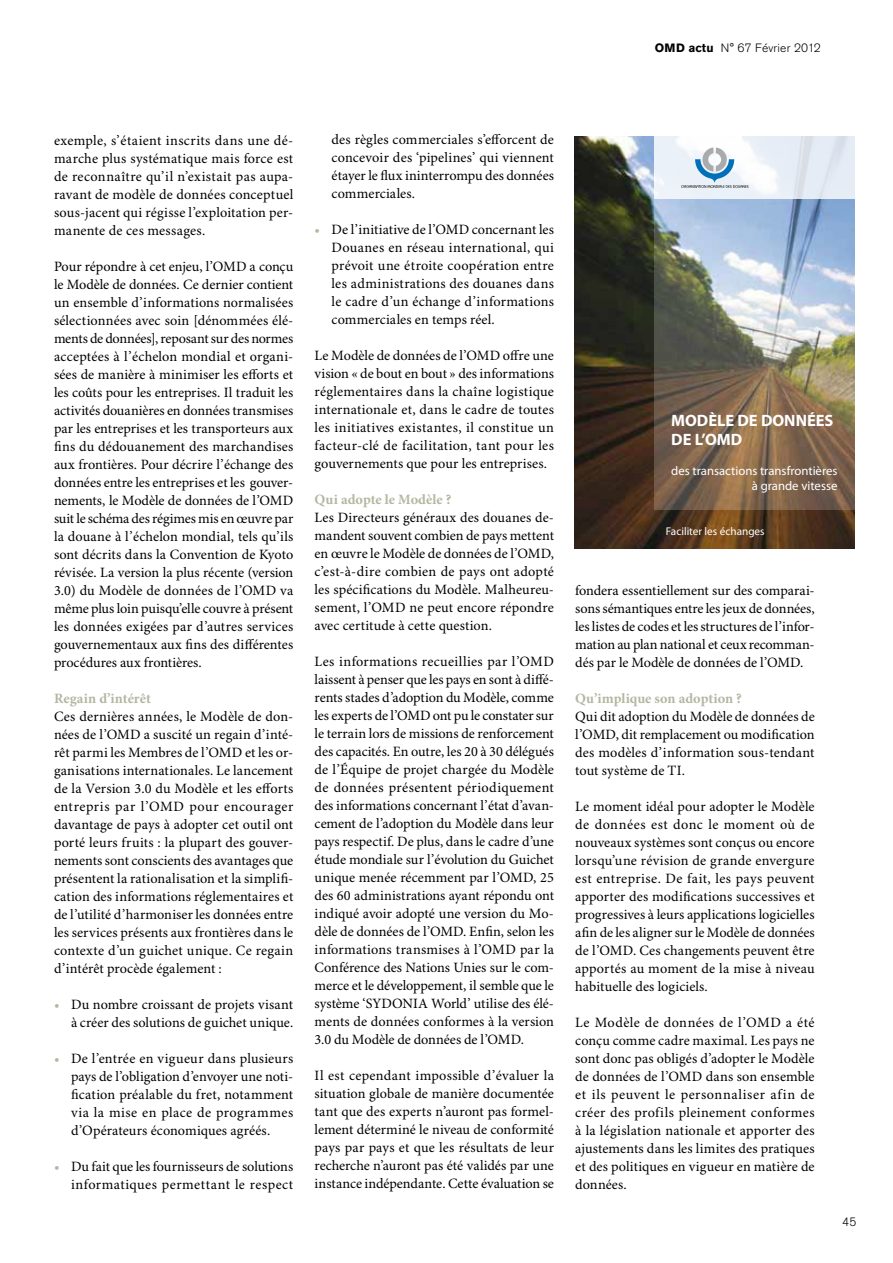
<style>
.page{position:relative;width:893px;height:1263px;background:#fff}
.page>*{position:absolute;margin:0;border:0;box-sizing:border-box;transform-origin:0 0}
.t1{font:700 16.5px/19.8px "Myriad Pro";letter-spacing:-.005em;color:#fff}
.t2{font:14.25px/18px "Minion Pro";letter-spacing:.005em;color:#000;text-align:justify}
.t3{font:700 14.25px "Minion Pro";color:#b5b6a1}
.t4{font:12.75px/15.3px "Myriad Pro";color:#fff;text-align:right}
.t5{font:300 12px "Akzidenz Grotesk BE";letter-spacing:.015em;color:#000}
.t6{font:11.25px "Myriad Pro";color:#fff}
.s1{font-weight:700}
.s2{color:#b5b6a1}
</style>
<div class="page">
<img style="left:574px;top:137px;width:280px;height:412px">
<img style="left:654px;top:199px;width:200px;height:311px">
<svg style="left:654px;top:136px;width:200px;height:63px;fill:#e8eef6"></svg>
<svg style="left:681px;top:147px;width:67px;height:41px"></svg>
<p class="t5" style="left:655px;top:41px;width:168px"><span class="s1">OM D actu</span> N° 67 Février 2012</p>
<p class="t2" style="left:54px;top:132px;width:241px">exemple, s’étaient inscrits dans une dé&shy;marche plus systématique mais force est de reconnaître qu’il n’existait pas aupa&shy;ravant de modèle de données conceptuel sous-jacent qui régisse l’exploitation per&shy;manente de ces messages.</p>
<p class="t2" style="left:54px;top:258px;width:241px">Pour répondre à cet enjeu, l’OMD a conçu le Modèle de données. Ce dernier contient un ensemble d’informations normalisées sélectionnées avec soin [dénommées élé&shy;ments de données], reposant sur des normes acceptées à l’échelon mondial et organi&shy;sées de manière à minimiser les efforts et les coûts pour les entreprises. Il traduit les activités douanières en données transmises par les entreprises et les transporteurs aux fins du dédouanement des marchandises aux frontières. Pour décrire l’échange des données entre les entreprises et les gouver&shy;nements, le Modèle de données de l’OMD suit le schéma des régimes mis en œuvre par la douane à l’échelon mondial, tels qu’ils sont décrits dans la Convention de Kyoto révisée. La version la plus récente (version 3.0) du Modèle de données de l’OMD va même plus loin puisqu’elle couvre à présent les données exigées par d’autres services gouvernementaux aux fins des différentes procédures aux frontières.</p>
<p class="t3" style="left:54px;top:689px;width:98px">Regain d’intérêt</p>
<p class="t2" style="left:54px;top:708px;width:241px">Ces dernières années, le Modèle de don&shy;nées de l’OMD a suscité un regain d’inté&shy;rêt parmi les Membres de l’OMD et les or&shy;ganisations internationales. Le lancement de la Version 3.0 du Modèle et les efforts entrepris par l’OMD pour encourager davantage de pays à adopter cet outil ont porté leurs fruits : la plupart des gouver&shy;nements sont conscients des avantages que présentent la rationalisation et la simplifi&shy;cation des informations réglementaires et de l’utilité d’harmoniser les données entre les services présents aux frontières dans le contexte d’un guichet unique. Ce regain d’intérêt procède également :</p>
<p class="t2" style="left:54px;top:995px;width:241px;text-align:right"><span class="s2">•</span> Du nombre croissant de projets visant à créer des solutions de guichet unique.</p>
<p class="t2" style="left:71px;top:1049px;width:224px;text-indent:-17px"><span class="s2">•</span> De l’entrée en vigueur dans plusieurs pays de l’obligation d’envoyer une noti&shy;fication préalable du fret, notamment via la mise en place de programmes d’Opérateurs économiques agréés.</p>
<p class="t2" style="left:54px;top:1157px;width:241px;text-align:right"><span class="s2">•</span> Du fait que les fournisseurs de solutions informatiques permettant le respect</p>
<p class="t2" style="left:332px;top:131px;width:224px">des règles commerciales s’efforcent de concevoir des ‘pipelines’ qui viennent étayer le flux ininterrompu des données commerciales.</p>
<p class="t2" style="left:332px;top:221px;width:224px;text-indent:-17px"><span class="s2">•</span> De l’initiative de l’OMD concernant les Douanes en réseau international, qui prévoit une étroite coopération entre les administrations des douanes dans le cadre d’un échange d’informations commerciales en temps réel.</p>
<p class="t2" style="left:315px;top:347px;width:241px">Le Modèle de données de l’OMD offre une vision « de bout en bout » des informations réglementaires dans la chaîne logistique internationale et, dans le cadre de toutes les initiatives existantes, il constitue un facteur-clé de facilitation, tant pour les gouvernements que pour les entreprises.</p>
<p class="t3" style="left:315px;top:491px;width:138px">Qui adopte le Modèle ?</p>
<p class="t2" style="left:315px;top:509px;width:241px">Les Directeurs généraux des douanes de&shy;mandent souvent combien de pays mettent en œuvre le Modèle de données de l’OMD, c’est-à-dire combien de pays ont adopté les spécifications du Modèle. Malheureu&shy;sement, l’OMD ne peut encore répondre avec certitude à cette question.</p>
<p class="t2" style="left:315px;top:653px;width:241px">Les informations recueillies par l’OMD laissent à penser que les pays en sont à diffé&shy;rents stades d’adoption du Modèle, comme les experts de l’OMD ont pu le constater sur le terrain lors de missions de renforcement des capacités. En outre, les 20 à 30 délégués de l’Équipe de projet chargée du Modèle de données présentent périodiquement des informations concernant l’état d’avan&shy;cement de l’adoption du Modèle dans leur pays respectif. De plus, dans le cadre d’une étude mondiale sur l’évolution du Guichet unique menée récemment par l’OMD, 25 des 60 administrations ayant répondu ont indiqué avoir adopté une version du Mo&shy;dèle de données de l’OMD. Enfin, selon les informations transmises à l’OMD par la Conférence des Nations Unies sur le com&shy;merce et le développement, il semble que le système ‘SYDONIA World’ utilise des élé&shy;ments de données conformes à la version 3.0 du Modèle de données de l’OMD.</p>
<p class="t2" style="left:315px;top:1067px;width:241px">Il est cependant impossible d’évaluer la situation globale de manière documentée tant que des experts n’auront pas formel&shy;lement déterminé le niveau de conformité pays par pays et que les résultats de leur recherche n’auront pas été validés par une instance indépendante. Cette évaluation se</p>
<p class="t1" style="left:671px;top:410px;width:164px">MODÈLE DE DONNÉES<br>DE L’OMD</p>
<p class="t4" style="left:671px;top:463px;width:168px">des transactions transfrontières à grande vitesse</p>
<p class="t6" style="left:666px;top:525px;width:100px">Faciliter les échanges</p>
<p class="t2" style="left:575px;top:582px;width:241px">fondera essentiellement sur des comparai&shy;sons sémantiques entre les jeux de données, les listes de codes et les structures de l’infor&shy;mation au plan national et ceux recomman&shy;dés par le Modèle de données de l’OMD.</p>
<p class="t3" style="left:575px;top:689px;width:168px">Qu’implique son adoption ?</p>
<p class="t2" style="left:575px;top:708px;width:241px">Qui dit adoption du Modèle de données de l’OMD, dit remplacement ou modification des modèles d’information sous-tendant tout système de TI.</p>
<p class="t2" style="left:575px;top:798px;width:241px">Le moment idéal pour adopter le Modèle de données est donc le moment où de nouveaux systèmes sont conçus ou encore lorsqu’une révision de grande envergure est entreprise. De fait, les pays peuvent apporter des modifications successives et progressives à leurs applications logicielles afin de les aligner sur le Modèle de données de l’OMD. Ces changements peuvent être apportés au moment de la mise à niveau habituelle des logiciels.</p>
<p class="t2" style="left:575px;top:1014px;width:241px">Le Modèle de données de l’OMD a été conçu comme cadre maximal. Les pays ne sont donc pas obligés d’adopter le Modèle de données de l’OMD dans son ensemble et ils peuvent le personnaliser afin de créer des profils pleinement conformes à la législation nationale et apporter des ajustements dans les limites des pratiques et des politiques en vigueur en matière de données.</p>
<p class="t5" style="left:842px;top:1215px;width:16px">45</p>
</div>
